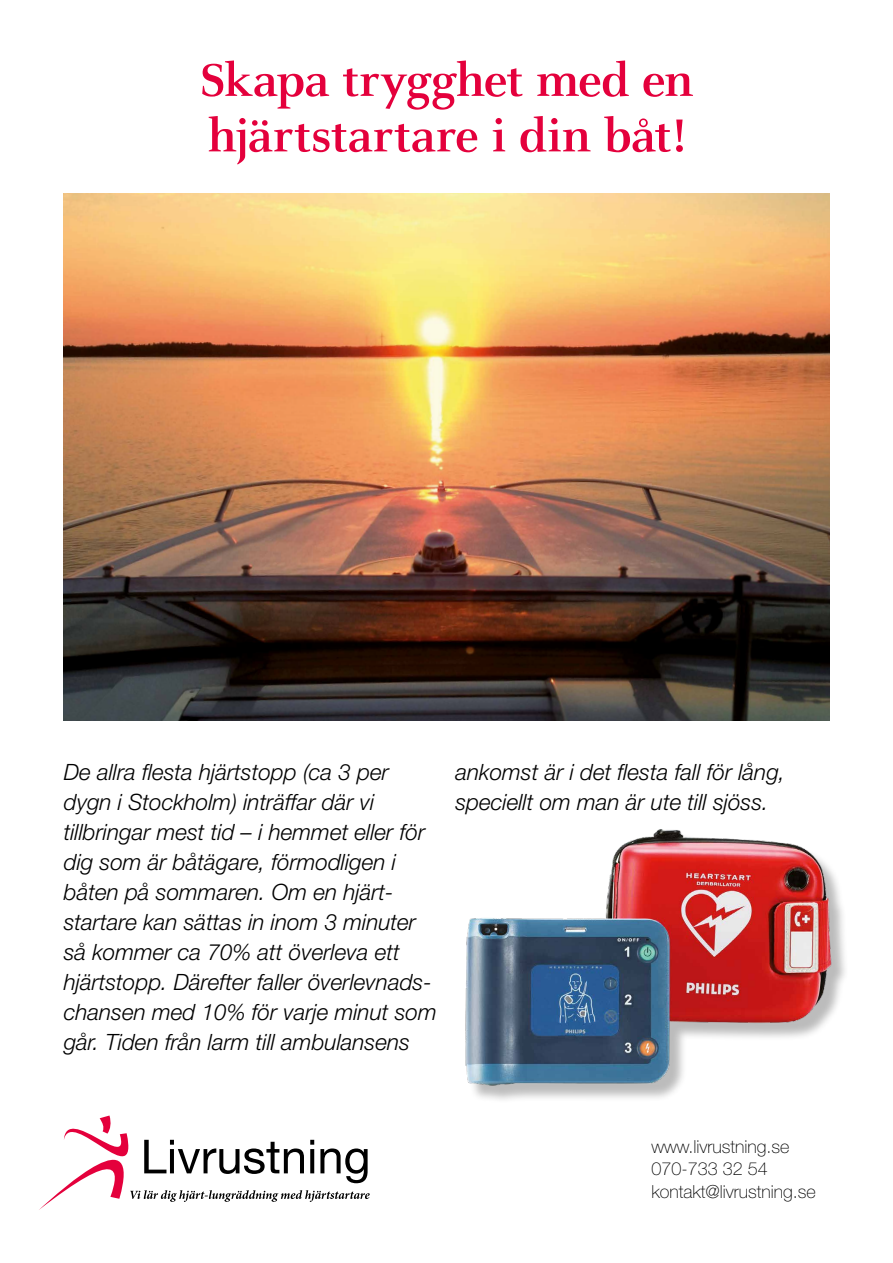
<style>
.page{position:relative;width:893px;height:1263px;background:#fff}
.page>*{position:absolute;margin:0;border:0;box-sizing:border-box;transform-origin:0 0}
.t1{font:700 51px/55.5px "Celeste";letter-spacing:-.015em;color:#e4003c}
.t2{font:italic 300 22.5px/30px "Helvetica Neue";color:#000}
.t3{font:100 18px/22.5px "Helvetica Neue";color:#000}
</style>
<div class="page">
<img style="left:64px;top:193px;width:765px;height:528px">
<svg style="left:39px;top:1115px;width:331px;height:95px"></svg>
<img style="left:465px;top:829px;width:380px;height:271px">
<h1 class="t1" style="left:199px;top:53px;width:496px">Skapa trygghet med en hjärtstartare i din båt!</h1>
<p class="t2" style="left:64px;top:756px;width:374px">De allra flesta hjärtstopp (ca 3 per dygn i Stockholm) inträffar där vi tillbringar mest tid – i hemmet eller för dig som är båtägare, förmodligen i båten på sommaren. Om en hjärt&shy;startare kan sättas in inom 3 minuter så kommer ca 70% att överleva ett hjärtstopp. Därefter faller överlevnads&shy;chansen med 10% för varje minut som går. Tiden från larm till ambulansens</p>
<p class="t2" style="left:455px;top:756px;width:331px">ankomst är i det flesta fall för lång, speciellt om man är ute till sjöss.</p>
<p class="t3" style="left:651px;top:1135px;width:166px">www.livrustning.se<br>070-733 32 54 kontakt@livrustning.se</p>
</div>
